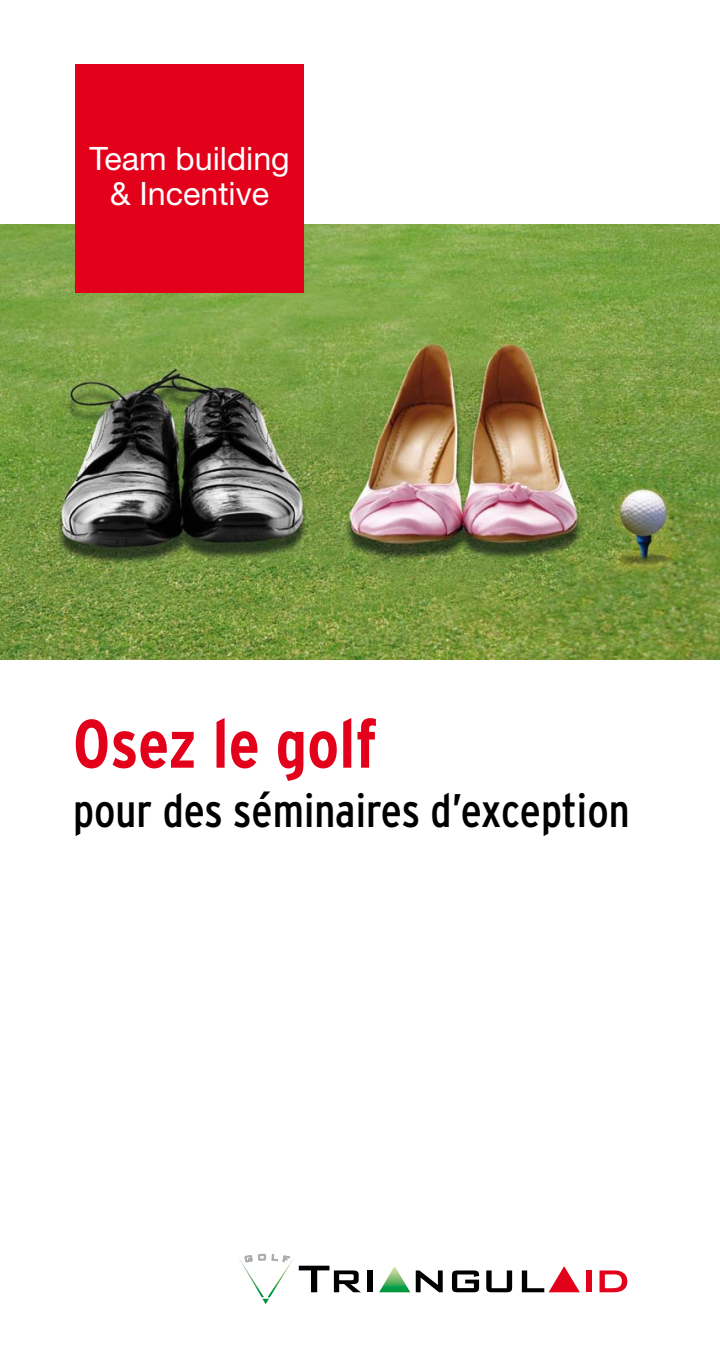
<style>
.page{position:relative;width:720px;height:1365px;background:#fff}
.page>*{position:absolute;margin:0;border:0;box-sizing:border-box;transform-origin:0 0}
.t1{font:700 condensed 68.25px "Interstate";color:#e2001a}
.t2{font:condensed 47.07px "Interstate";color:#000}
.t3{font:32.2px/35.5px "Helvetica Neue LT";color:#fff;text-align:center}
.s1{font-size:54.6px;color:#fff}
</style>
<div class="page">
<img style="left:0;top:224px;width:719px;height:435px">
<div style="left:367px;top:1270px;width:5px;height:22px;background:#000"></div>
<div style="left:586px;top:1270px;width:5px;height:22px;background:#e2001a"></div>
<svg style="left:599px;top:1270px;width:28px;height:22px"></svg>
<svg style="left:379px;top:1266px;width:200px;height:26px"></svg>
<svg style="left:239px;top:1253px;width:122px;height:50px"></svg>
<div style="left:75px;top:64px;width:229px;height:229px;background:#e2001a"></div>
<p class="t3" style="left:89px;top:140px;width:202px">Team building &amp; Incentive</p>
<h1 class="t1" style="left:73px;top:705px;width:305px">Osez le golf</h1>
<p class="t2" style="left:73px;top:784px;width:583px">pour des séminaires d’exception <span class="s1">!</span></p>
</div>
